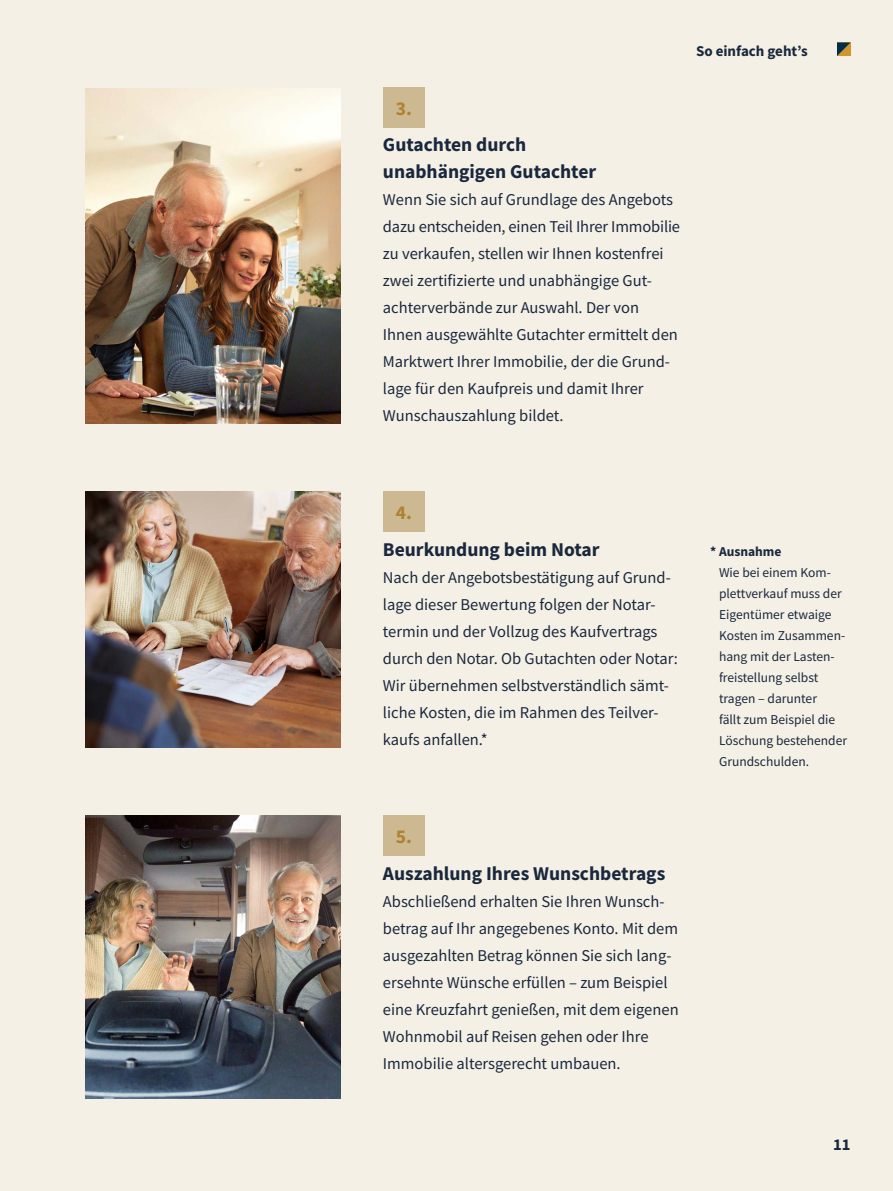
<style>
.page{position:relative;width:893px;height:1191px;background:#f5f0e6}
.page>*{position:absolute;margin:0;border:0;box-sizing:border-box;transform-origin:0 0}
.t1{font:700 19.5px/27px "Source Sans Pro";color:#19283c}
.t2{font:700 19.5px "Source Sans Pro";color:#af8232}
.t3{font:16.5px/27px "Source Sans Pro";color:#19283c}
.t4{font:700 16.5px "Source Sans Pro";color:#19283c}
.t5{font:700 15px "Source Sans Pro";color:#19283c}
.t6{font:13.5px/21px "Source Sans Pro";color:#19283c}
.t7{font:700 13.5px "Source Sans Pro";color:#19283c}
</style>
<div class="page">
<img style="left:85px;top:89px;width:256px;height:334px">
<img style="left:85px;top:815px;width:256px;height:283px">
<img style="left:85px;top:491px;width:256px;height:256px">
<div style="left:383px;top:87px;width:42px;height:40px;background:#cdb991"></div>
<div style="left:383px;top:491px;width:42px;height:40px;background:#cdb991"></div>
<div style="left:383px;top:815px;width:42px;height:40px;background:#cdb991"></div>
<svg style="left:837px;top:43px;width:13px;height:13px"></svg>
<p class="t2" style="left:396px;top:95px;width:18px">3.</p>
<p class="t1" style="left:383px;top:130px;width:215px">Gutachten durch unabhängigen Gutachter</p>
<p class="t3" style="left:383px;top:185px;width:299px">Wenn Sie sich auf Grundlage des Angebots dazu entscheiden, einen Teil Ihrer Immobilie zu verkaufen, stellen wir Ihnen kostenfrei zwei zertifizierte und unabhängige Gut&shy;achterverbände zur Auswahl. Der von Ihnen ausgewählte Gutachter ermittelt den Marktwert Ihrer Immobilie, der die Grund&shy;lage für den Kaufpreis und damit Ihrer Wunschauszahlung bildet.</p>
<p class="t5" style="left:696px;top:41px;width:113px">So einfach gehtʼs</p>
<p class="t2" style="left:396px;top:499px;width:18px">4.</p>
<p class="t1" style="left:383px;top:535px;width:218px">Beurkundung beim Notar</p>
<p class="t3" style="left:383px;top:563px;width:297px">Nach der Angebotsbestätigung auf Grund&shy;lage dieser Bewertung folgen der Notar&shy;termin und der Vollzug des Kaufvertrags durch den Notar. Ob Gutachten oder Notar:<br>Wir übernehmen selbstverständlich sämt&shy;liche Kosten, die im Rahmen des Teilver&shy;kaufs anfallen.*</p>
<p class="t2" style="left:396px;top:823px;width:18px">5.</p>
<p class="t1" style="left:383px;top:859px;width:284px">Auszahlung Ihres Wunschbetrags</p>
<p class="t3" style="left:383px;top:887px;width:297px">Abschließend erhalten Sie Ihren Wunsch&shy;betrag auf Ihr angegebenes Konto. Mit dem ausgezahlten Betrag können Sie sich lang&shy;ersehnte Wünsche erfüllen – zum Beispiel eine Kreuzfahrt genießen, mit dem eigenen Wohnmobil auf Reisen gehen oder Ihre Immobilie altersgerecht umbauen.</p>
<p class="t7" style="left:710px;top:542px;width:73px">* Ausnahme</p>
<p class="t6" style="left:719px;top:561px;width:130px">Wie bei einem Kom&shy;plettverkauf muss der<br>Eigentümer etwaige<br>Kosten im Zusammen&shy;hang mit der Lasten&shy;freistellung selbst tragen ‒ darunter<br>fällt zum Beispiel die<br>Löschung bestehender<br>Grundschulden.</p>
<p class="t4" style="left:833px;top:1133px;width:19px">11</p>
</div>
